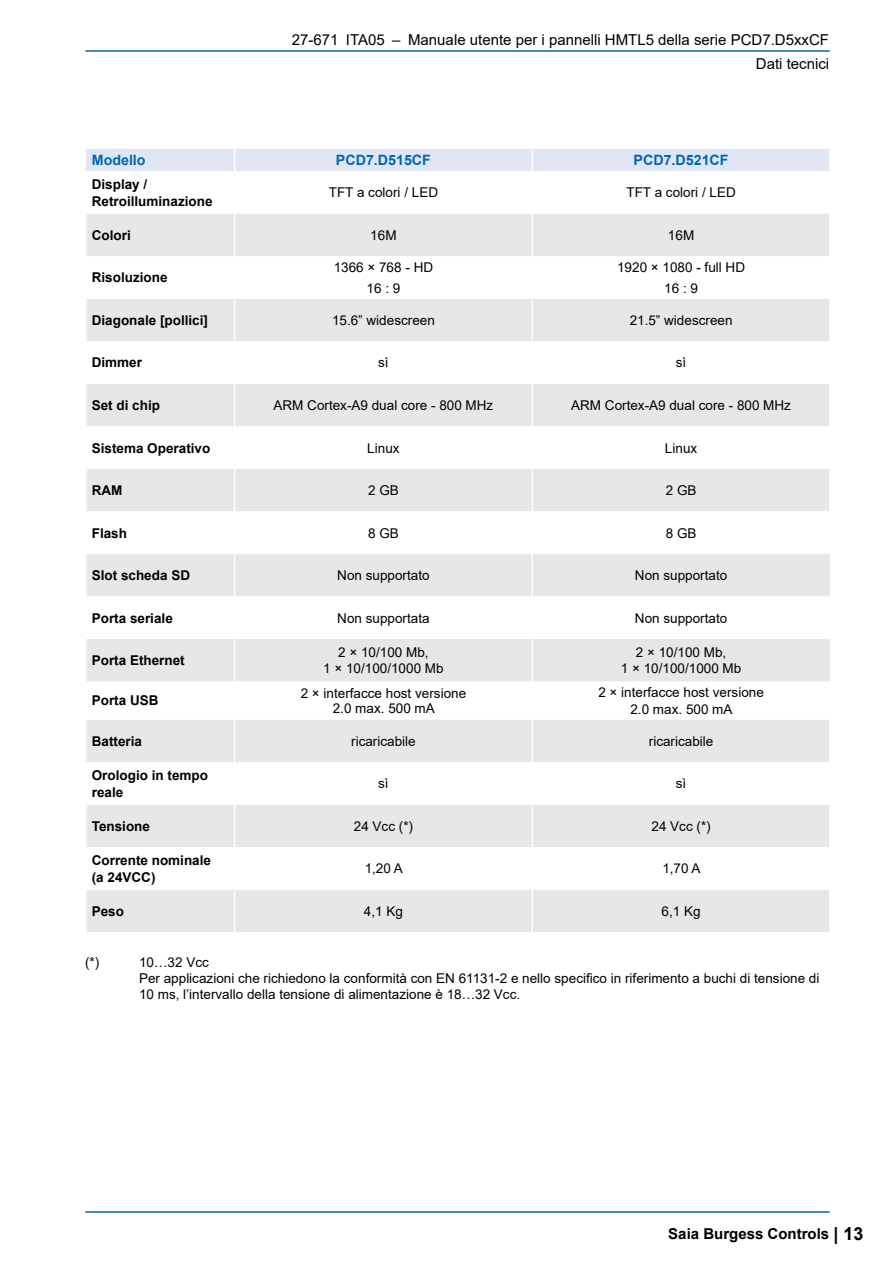
<style>
.page{position:relative;width:893px;height:1263px;background:#fff}
.page>*{position:absolute;margin:0;border:0;box-sizing:border-box;transform-origin:0 0}
.t1{font:15px/24.5px "Arial";color:#000;text-align:right}
.t2{font:700 15px "Arial";color:#000}
.TextTabelle_Kopfzeil{font:700 14.25px "Arial";color:#0066b3}
.TextTabelle_9pt{font:13.5px/16.2px "Arial";color:#000;text-align:center}
.TextTabelle_Bereichs{font:700 13.5px/16.5px "Arial";color:#000}
.Fliesstext_Fussnote{font:13.5px/16.2px "Arial";color:#000}
.s1{font-size:18px}
</style>
<div class="page">
<hr style="left:86px;top:1211px;width:743px;height:2px;background:#0066b3">
<hr style="left:86px;top:50px;width:743px;height:2px;background:#0066b3">
<div style="left:87px;top:214px;width:742px;height:718px;background:#e6e7e8"></div>
<svg style="left:87px;top:256px;width:743px;height:634px"></svg>
<hr style="left:234px;top:214px;width:1px;height:42px;background:#fff">
<hr style="left:531px;top:214px;width:2px;height:42px;background:#fff">
<hr style="left:234px;top:256px;width:1px;height:43px;background:#fff">
<hr style="left:531px;top:256px;width:2px;height:43px;background:#fff">
<hr style="left:234px;top:299px;width:1px;height:42px;background:#fff">
<hr style="left:531px;top:299px;width:2px;height:42px;background:#fff">
<hr style="left:234px;top:341px;width:1px;height:43px;background:#fff">
<hr style="left:531px;top:341px;width:2px;height:43px;background:#fff">
<hr style="left:234px;top:384px;width:1px;height:42px;background:#fff">
<hr style="left:234px;top:426px;width:1px;height:43px;background:#fff">
<hr style="left:234px;top:511px;width:1px;height:43px;background:#fff">
<hr style="left:531px;top:511px;width:2px;height:43px;background:#fff">
<hr style="left:234px;top:469px;width:1px;height:42px;background:#fff">
<hr style="left:531px;top:469px;width:2px;height:42px;background:#fff">
<hr style="left:234px;top:554px;width:1px;height:42px;background:#fff">
<hr style="left:234px;top:596px;width:1px;height:43px;background:#fff">
<hr style="left:234px;top:639px;width:1px;height:42px;background:#fff">
<hr style="left:234px;top:681px;width:1px;height:38px;background:#fff">
<div style="left:86px;top:149px;width:743px;height:22px;background:#e1e6f4"></div>
<hr style="left:531px;top:149px;width:2px;height:22px;background:#fff">
<hr style="left:234px;top:719px;width:1px;height:43px;background:#fff">
<hr style="left:531px;top:719px;width:2px;height:43px;background:#fff">
<hr style="left:234px;top:804px;width:1px;height:43px;background:#fff">
<hr style="left:531px;top:804px;width:2px;height:43px;background:#fff">
<hr style="left:234px;top:890px;width:1px;height:42px;background:#fff">
<hr style="left:531px;top:890px;width:2px;height:42px;background:#fff">
<hr style="left:829px;top:256px;width:2px;height:43px;background:#fff">
<hr style="left:829px;top:299px;width:2px;height:42px;background:#fff">
<hr style="left:829px;top:341px;width:2px;height:43px;background:#fff">
<hr style="left:531px;top:384px;width:2px;height:42px;background:#fff">
<hr style="left:829px;top:384px;width:2px;height:42px;background:#fff">
<hr style="left:531px;top:426px;width:2px;height:43px;background:#fff">
<hr style="left:829px;top:426px;width:2px;height:43px;background:#fff">
<hr style="left:829px;top:469px;width:2px;height:42px;background:#fff">
<hr style="left:829px;top:511px;width:2px;height:43px;background:#fff">
<hr style="left:531px;top:554px;width:2px;height:42px;background:#fff">
<hr style="left:531px;top:596px;width:2px;height:43px;background:#fff">
<hr style="left:531px;top:639px;width:2px;height:42px;background:#fff">
<hr style="left:531px;top:681px;width:2px;height:38px;background:#fff">
<hr style="left:829px;top:719px;width:2px;height:43px;background:#fff">
<hr style="left:829px;top:804px;width:2px;height:43px;background:#fff">
<hr style="left:234px;top:762px;width:1px;height:42px;background:#fff">
<hr style="left:531px;top:762px;width:2px;height:42px;background:#fff">
<hr style="left:829px;top:762px;width:2px;height:42px;background:#fff">
<hr style="left:234px;top:847px;width:1px;height:43px;background:#fff">
<hr style="left:531px;top:847px;width:2px;height:43px;background:#fff">
<hr style="left:829px;top:847px;width:2px;height:43px;background:#fff">
<p class="t1" style="left:292px;top:27px;width:539px">27-671 ITA05 – Manuale utente per i pannelli HMTL5 della serie PCD7.D5xxCF<br>Dati tecnici</p>
<p class="TextTabelle_Kopfzeil" style="left:92px;top:150px;width:55px">Modello</p>
<p class="TextTabelle_Kopfzeil" style="left:336px;top:150px;width:97px">PCD7.D515CF</p>
<p class="TextTabelle_Kopfzeil" style="left:634px;top:150px;width:97px">PCD7.D521CF</p>
<p class="TextTabelle_Bereichs" style="left:92px;top:176px;width:57px">Display /</p>
<p class="TextTabelle_Bereichs" style="left:92px;top:193px;width:122px">Retroilluminazione</p>
<p class="TextTabelle_9pt" style="left:329px;top:184px;width:111px">TFT a colori / LED</p>
<p class="TextTabelle_9pt" style="left:626px;top:184px;width:111px">TFT a colori / LED</p>
<p class="TextTabelle_Bereichs" style="left:92px;top:227px;width:41px">Colori</p>
<p class="TextTabelle_9pt" style="left:370px;top:227px;width:28px">16M</p>
<p class="TextTabelle_9pt" style="left:668px;top:227px;width:28px">16M</p>
<p class="TextTabelle_Bereichs" style="left:92px;top:270px;width:77px">Risoluzione</p>
<p class="TextTabelle_9pt" style="left:617px;top:259px;width:129px">1920 × 1080 - full HD</p>
<p class="TextTabelle_9pt" style="left:664px;top:280px;width:35px">16:9</p>
<p class="TextTabelle_9pt" style="left:334px;top:259px;width:101px">1366 × 768 - HD</p>
<p class="TextTabelle_9pt" style="left:367px;top:280px;width:35px">16:9</p>
<p class="TextTabelle_Bereichs" style="left:92px;top:312px;width:118px">Diagonale [pollici]</p>
<p class="TextTabelle_9pt" style="left:332px;top:312px;width:104px">15.6” widescreen</p>
<p class="TextTabelle_9pt" style="left:630px;top:312px;width:104px">21.5” widescreen</p>
<p class="TextTabelle_Bereichs" style="left:92px;top:355px;width:52px">Dimmer</p>
<p class="TextTabelle_9pt" style="left:378px;top:355px;width:12px">sì</p>
<p class="TextTabelle_9pt" style="left:676px;top:355px;width:12px">sì</p>
<p class="TextTabelle_Bereichs" style="left:92px;top:397px;width:70px">Set di chip</p>
<p class="TextTabelle_9pt" style="left:274px;top:397px;width:221px">ARM Cortex-A9 dual core - 800 MHz</p>
<p class="TextTabelle_9pt" style="left:571px;top:397px;width:221px">ARM Cortex-A9 dual core - 800 MHz</p>
<p class="TextTabelle_Bereichs" style="left:92px;top:440px;width:120px">Sistema Operativo</p>
<p class="TextTabelle_9pt" style="left:367px;top:440px;width:34px">Linux</p>
<p class="TextTabelle_9pt" style="left:665px;top:440px;width:34px">Linux</p>
<p class="TextTabelle_Bereichs" style="left:92px;top:482px;width:32px">RAM</p>
<p class="TextTabelle_9pt" style="left:368px;top:482px;width:32px">2 GB</p>
<p class="TextTabelle_9pt" style="left:666px;top:482px;width:32px">2 GB</p>
<p class="TextTabelle_Bereichs" style="left:92px;top:525px;width:37px">Flash</p>
<p class="TextTabelle_9pt" style="left:368px;top:525px;width:32px">8 GB</p>
<p class="TextTabelle_9pt" style="left:666px;top:525px;width:32px">8 GB</p>
<p class="TextTabelle_Bereichs" style="left:92px;top:567px;width:100px">Slot scheda SD</p>
<p class="TextTabelle_9pt" style="left:337px;top:567px;width:94px">Non supportato</p>
<p class="TextTabelle_9pt" style="left:635px;top:567px;width:94px">Non supportato</p>
<p class="TextTabelle_Bereichs" style="left:92px;top:610px;width:83px">Porta seriale</p>
<p class="TextTabelle_9pt" style="left:337px;top:610px;width:94px">Non supportata</p>
<p class="TextTabelle_9pt" style="left:635px;top:610px;width:94px">Non supportato</p>
<p class="TextTabelle_Bereichs" style="left:92px;top:652px;width:95px">Porta Ethernet</p>
<p class="TextTabelle_9pt" style="left:323px;top:644px;width:122px">2 × 10/100 Mb,<br>1 × 10/100/1000 Mb</p>
<p class="TextTabelle_9pt" style="left:621px;top:644px;width:122px">2 × 10/100 Mb,<br>1 × 10/100/1000 Mb</p>
<p class="TextTabelle_Bereichs" style="left:92px;top:693px;width:68px">Porta USB</p>
<p class="TextTabelle_9pt" style="left:301px;top:686px;width:167px;line-height:14.2px">2 × interfacce host versione<br>2.0 max. 500 mA</p>
<p class="TextTabelle_9pt" style="left:598px;top:684px;width:167px">2 × interfacce host versione<br>2.0 max. 500 mA</p>
<p class="TextTabelle_Bereichs" style="left:92px;top:733px;width:52px">Batteria</p>
<p class="TextTabelle_9pt" style="left:351px;top:733px;width:66px">ricaricabile</p>
<p class="TextTabelle_9pt" style="left:649px;top:733px;width:66px">ricaricabile</p>
<p class="TextTabelle_Bereichs" style="left:92px;top:767px;width:118px">Orologio in tempo reale</p>
<p class="TextTabelle_9pt" style="left:378px;top:775px;width:12px">sì</p>
<p class="TextTabelle_9pt" style="left:676px;top:775px;width:12px">sì</p>
<p class="TextTabelle_Bereichs" style="left:92px;top:818px;width:60px">Tensione</p>
<p class="TextTabelle_9pt" style="left:354px;top:818px;width:61px">24 Vcc (*)</p>
<p class="TextTabelle_9pt" style="left:651px;top:818px;width:61px">24 Vcc (*)</p>
<p class="TextTabelle_Bereichs" style="left:92px;top:852px;width:121px">Corrente nominale (a 24VCC)</p>
<p class="TextTabelle_9pt" style="left:365px;top:860px;width:40px">1,20 A</p>
<p class="TextTabelle_9pt" style="left:662px;top:860px;width:40px">1,70 A</p>
<p class="TextTabelle_Bereichs" style="left:92px;top:903px;width:34px">Peso</p>
<p class="TextTabelle_9pt" style="left:364px;top:903px;width:41px">4,1 Kg</p>
<p class="TextTabelle_9pt" style="left:662px;top:903px;width:41px">6,1 Kg</p>
<p class="Fliesstext_Fussnote" style="left:85px;top:954px;width:16px">(*)</p>
<p class="Fliesstext_Fussnote" style="left:139px;top:954px;width:682px">10…32 Vcc<br>Per applicazioni che richiedono la conformità con EN 61131-2 e nello specifico in riferimento a buchi di tensione di<br>10 ms, l’intervallo della tensione di alimentazione è 18…32 Vcc.</p>
<p class="t2" style="left:668px;top:1223px;width:197px">Saia Burgess Controls <span class="s1">| 13</span></p>
</div>
